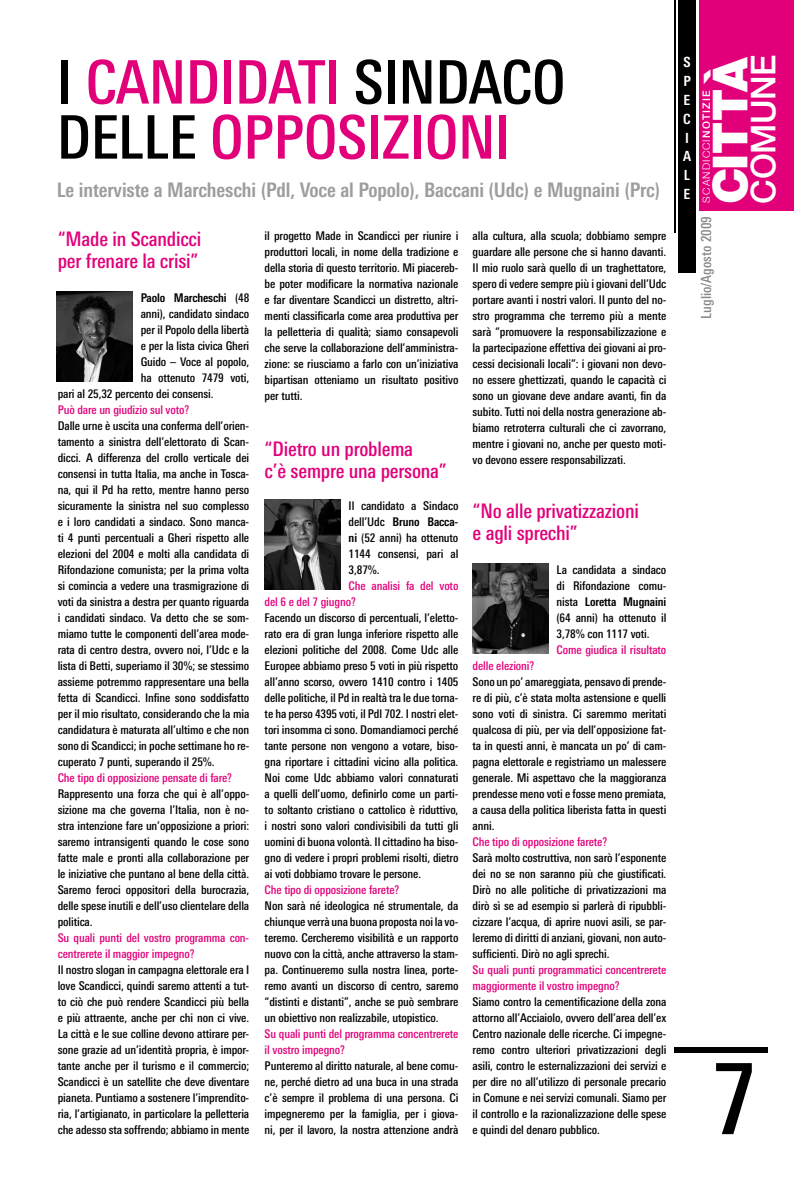
<style>
.page{position:relative;width:794px;height:1191px;background:#fff}
.page>*{position:absolute;margin:0;border:0;box-sizing:border-box;transform-origin:0 0}
.t1{font:500 condensed 100px "LT Univers";color:#000}
.t2{font:500 condensed 60px "LT Univers";color:#e2007a}
.t3{font:500 condensed 60px "LT Univers";color:#000}
.t4{font:900 48px "Helvetica Neue LT";letter-spacing:-.03em;color:#fff}
.t5{font:500 34px "Helvetica Neue LT";letter-spacing:-.01em;color:#fff}
.t6{font:500 condensed 20px/22px "LT Univers";letter-spacing:-.01em;color:#e2007a}
.t7{font:700 condensed 20px "LT Univers";letter-spacing:-.005em;color:#9c9d9f}
.t8{font:500 condensed 14px "LT Univers";color:#87888a}
.t9{font:700 condensed 14px/18.8px "LT Univers";color:#fff}
.t10{font:500 condensed 12px/16px "LT Univers";letter-spacing:-.01em;color:#000;text-align:justify}
.t11{font:500 condensed 12px/16px "LT Univers";letter-spacing:-.01em;color:#e2007a}
.t12{font:700 condensed 12px "LT Univers";letter-spacing:-.01em;color:#000}
.t13{font:300 10.4px "Helvetica Neue LT";letter-spacing:.11em;color:#fff}
.s1{color:#000}
.s2{font-weight:500}
.s3{font-weight:700}
</style>
<div class="page">
<div style="left:699px;top:0;width:95px;height:210px;background:#e2007a"></div>
<div style="left:674px;top:1047px;width:93px;height:5px;background:#000"></div>
<div style="left:678px;top:0;width:17px;height:273px;background:#000"></div>
<hr style="left:674px;top:0;width:2px;height:232px;background:#000">
<img style="left:57px;top:291px;width:75px;height:91px">
<img style="left:265px;top:499px;width:75px;height:90px">
<img style="left:472px;top:563px;width:76px;height:90px">
<p class="t9" style="left:683px;top:53px;width:9px">S<br>P<br>E<br>C<br>I<br>A<br>L</p>
<h3 class="t7" style="left:57px;top:178px;width:635px">Le interviste a Marcheschi (Pdl, Voce al Popolo), Baccani (Udc) e Mugnaini (Prc) <sub>E</sub></h3>
<h2 class="t2" style="left:57px;top:47px;width:58px"><span class="s1">I</span> candidati</h2>
<h2 class="t3" style="left:354px;top:47px;width:31px">sindaco</h2>
<h2 class="t3" style="left:57px;top:102px;width:28px">delle</h2>
<h2 class="t2" style="left:210px;top:102px;width:29px">opposi</h2>
<h2 class="t2" style="left:382px;top:102px;width:52px">zioni</h2>
<h3 class="t6" style="left:58px;top:228px;width:145px">“Made in Scandicci per frenare la crisi”</h3>
<p class="t12" style="left:141px;top:291px;width:110px">Paolo Marcheschi <span class="s2">(48</span></p>
<p class="t10" style="left:141px;top:306px;width:110px">anni), candidato sindaco</p>
<p class="t10" style="left:141px;top:322px;width:110px">per il Popolo della libertà</p>
<p class="t10" style="left:141px;top:338px;width:110px">e per la lista civica Gheri</p>
<p class="t10" style="left:141px;top:354px;width:110px">Guido – Voce al popolo,</p>
<p class="t10" style="left:141px;top:370px;width:110px">ha ottenuto 7479 voti,</p>
<p class="t10" style="left:58px;top:386px;width:157px">pari al 25,32 percento dei consensi.</p>
<p class="t11" style="left:58px;top:402px;width:133px">Può dare un giudizio sul voto?</p>
<p class="t10" style="left:58px;top:418px;width:193px">Dalle urne è uscita una conferma dell’orien&shy;tamento a sinistra dell’elettorato di Scan&shy;dicci. A differenza del crollo verticale dei consensi in tutta Italia, ma anche in Tosca&shy;na, qui il Pd ha retto, mentre hanno perso sicuramente la sinistra nel suo complesso e i loro candidati a sindaco. Sono manca&shy;ti 4 punti percentuali a Gheri rispetto alle elezioni del 2004 e molti alla candidata di Rifondazione comunista; per la prima volta si comincia a vedere una trasmigrazione di voti da sinistra a destra per quanto riguarda i candidati sindaco. Va detto che se som&shy;miamo tutte le componenti dell’area mode&shy;rata di centro destra, ovvero noi, l’Udc e la lista di Betti, superiamo il 30%; se stessimo assieme potremmo rappresentare una bella fetta di Scandicci. Infine sono soddisfatto per il mio risultato, considerando che la mia candidatura è maturata all’ultimo e che non sono di Scandicci; in poche settimane ho re&shy;cuperato 7 punti, superando il 25%.</p>
<p class="t11" style="left:58px;top:769px;width:176px">Che tipo di opposizione pensate di fare?</p>
<p class="t10" style="left:58px;top:785px;width:193px">Rappresento una forza che qui è all’oppo&shy;sizione ma che governa l’Italia, non è no&shy;stra intenzione fare un’opposizione a priori: saremo intransigenti quando le cose sono fatte male e pronti alla collaborazione per le iniziative che puntano al bene della città.<br>Saremo feroci oppositori della burocrazia, delle spese inutili e dell’uso clientelare della politica.</p>
<p class="t11" style="left:58px;top:929px;width:193px">Su quali punti del vostro programma con&shy;centrerete il maggior impegno?</p>
<p class="t10" style="left:58px;top:961px;width:193px">Il nostro slogan in campagna elettorale era I love Scandicci, quindi saremo attenti a tut&shy;to ciò che può rendere Scandicci più bella e più attraente, anche per chi non ci vive.<br>La città e le sue colline devono attirare per&shy;sone grazie ad un’identità propria, è impor&shy;tante anche per il turismo e il commercio; Scandicci è un satellite che deve diventare pianeta. Puntiamo a sostenere l’imprendito&shy;ria, l’artigianato, in particolare la pelletteria che adesso sta soffrendo; abbiamo in mente</p>
<p class="t10" style="left:265px;top:227px;width:195px">il progetto Made in Scandicci per riunire i produttori locali, in nome della tradizione e della storia di questo territorio. Mi piacereb&shy;be poter modificare la normativa nazionale e far diventare Scandicci un distretto, altri&shy;menti classificarla come area produttiva per la pelletteria di qualità; siamo consapevoli che serve la collaborazione dell’amministra&shy;zione: se riusciamo a farlo con un’iniziativa bipartisan otteniamo un risultato positivo per tutti.</p>
<h3 class="t6" style="left:265px;top:437px;width:184px">“Dietro un problema<br>c’è sempre una persona”</h3>
<p class="t10" style="left:349px;top:497px;width:111px">Il candidato a Sindaco dell’Udc <span class="s3">Bruno Bacca&shy;ni</span> (52 anni) ha ottenuto 1144 consensi, pari al 3,87%.</p>
<p class="t11" style="left:265px;top:577px;width:195px;text-indent:84px">Che analisi fa del voto del 6 e del 7 giugno?</p>
<p class="t10" style="left:265px;top:609px;width:195px">Facendo un discorso di percentuali, l’eletto&shy;rato era di gran lunga inferiore rispetto alle elezioni politiche del 2008. Come Udc alle Europee abbiamo preso 5 voti in più rispetto all’anno scorso, ovvero 1410 contro i 1405 delle politiche, il Pd in realtà tra le due torna&shy;te ha perso 4395 voti, il Pdl 702. I nostri elet&shy;tori insomma ci sono. Domandiamoci perché tante persone non vengono a votare, biso&shy;gna riportare i cittadini vicino alla politica.<br>Noi come Udc abbiamo valori connaturati a quelli dell’uomo, definirlo come un parti&shy;to soltanto cristiano o cattolico è riduttivo, i nostri sono valori condivisibili da tutti gli uomini di buona volontà. Il cittadino ha biso&shy;gno di vedere i propri problemi risolti, dietro ai voti dobbiamo trovare le persone.</p>
<p class="t11" style="left:265px;top:881px;width:136px">Che tipo di opposizione farete?</p>
<p class="t10" style="left:265px;top:897px;width:195px">Non sarà né ideologica né strumentale, da chiunque verrà una buona proposta noi la vo&shy;teremo. Cercheremo visibilità e un rapporto nuovo con la città, anche attraverso la stam&shy;pa. Continueremo sulla nostra linea, porte&shy;remo avanti un discorso di centro, saremo “distinti e distanti”, anche se può sembrare un obiettivo non realizzabile, utopistico.</p>
<p class="t11" style="left:265px;top:1025px;width:195px">Su quali punti del programma concentrerete il vostro impegno?</p>
<p class="t10" style="left:265px;top:1057px;width:195px">Punteremo al diritto naturale, al bene comu&shy;ne, perché dietro ad una buca in una strada c’è sempre il problema di una persona. Ci impegneremo per la famiglia, per i giova&shy;ni, per il lavoro, la nostra attenzione andrà</p>
<p class="t10" style="left:472px;top:227px;width:195px">alla cultura, alla scuola; dobbiamo sempre guardare alle persone che si hanno davanti.<br>Il mio ruolo sarà quello di un traghettatore, spero di vedere sempre più i giovani dell’Udc portare avanti i nostri valori. Il punto del no&shy;stro programma che terremo più a mente sarà “promuovere la responsabilizzazione e la partecipazione effettiva dei giovani ai pro&shy;cessi decisionali locali”: i giovani non devo&shy;no essere ghettizzati, quando le capacità ci sono un giovane deve andare avanti, fin da subito. Tutti noi della nostra generazione ab&shy;biamo retroterra culturali che ci zavorrano, mentre i giovani no, anche per questo moti&shy;vo devono essere responsabilizzati.</p>
<h3 class="t6" style="left:472px;top:499px;width:168px">“No alle privatizzazioni e agli sprechi”</h3>
<p class="t10" style="left:556px;top:561px;width:111px">La candidata a sindaco di Rifondazione comu&shy;nista <span class="s3">Loretta Mugnaini </span>(64 anni) ha ottenuto il 3,78% con 1117 voti.</p>
<p class="t11" style="left:556px;top:641px;width:111px">Come giudica il risultato</p>
<p class="t11" style="left:472px;top:657px;width:63px">delle elezioni?</p>
<p class="t10" style="left:472px;top:673px;width:195px">Sono un po’ amareggiata, pensavo di prende&shy;re di più, c’è stata molta astensione e quelli sono voti di sinistra. Ci saremmo meritati qualcosa di più, per via dell’opposizione fat&shy;ta in questi anni, è mancata un po’ di cam&shy;pagna elettorale e registriamo un malessere generale. Mi aspettavo che la maggioranza prendesse meno voti e fosse meno premiata, a causa della politica liberista fatta in questi anni.</p>
<p class="t11" style="left:472px;top:833px;width:136px">Che tipo di opposizione farete?</p>
<p class="t10" style="left:472px;top:849px;width:195px">Sarà molto costruttiva, non sarò l’esponente dei no se non saranno più che giustificati.<br>Dirò no alle politiche di privatizzazioni ma dirò sì se ad esempio si parlerà di ripubbli&shy;cizzare l’acqua, di aprire nuovi asili, se par&shy;leremo di diritti di anziani, giovani, non auto&shy;sufficienti. Dirò no agli sprechi.</p>
<p class="t11" style="left:472px;top:961px;width:195px">Su quali punti programmatici concentrerete maggiormente il vostro impegno?</p>
<p class="t10" style="left:472px;top:993px;width:195px">Siamo contro la cementificazione della zona attorno all’Acciaiolo, ovvero dell’area dell’ex Centro nazionale delle ricerche. Ci impegne&shy;remo contro ulteriori privatizzazioni degli asili, contro le esternalizzazioni dei servizi e per dire no all’utilizzo di personale precario in Comune e nei servizi comunali. Siamo per il controllo e la razionalizzazione delle spese e quindi del denaro pubblico.</p>
<h3 class="t4" style="left:701px;top:204px;width:149px;rotate:-90deg">Città</h3>
<h3 class="t5" style="left:743px;top:204px;width:147px;rotate:-90deg">Comune</h3>
<p class="t13" style="left:700px;top:202px;width:113px;rotate:-90deg">SCANDICCI<span class="s2">NOTIZIE</span></p>
<p class="t8" style="left:698px;top:319px;width:104px;rotate:-90deg">Luglio/Agosto 2009</p>
<h1 class="t1" style="left:711px;top:1040px;width:48px">7</h1>
</div>
